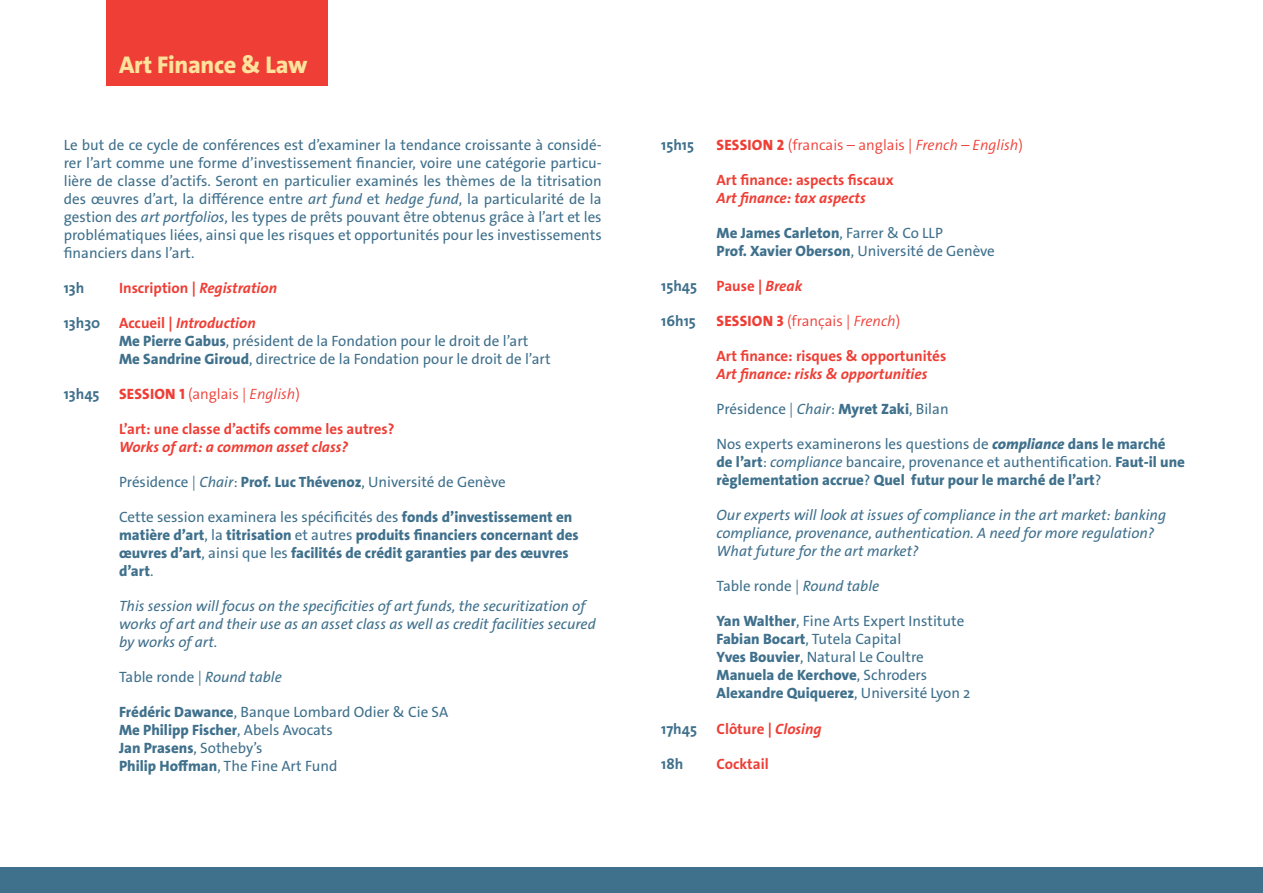
<style>
.page{position:relative;width:1263px;height:893px;background:#fff}
.page>*{position:absolute;margin:0;border:0;box-sizing:border-box;transform-origin:0 0}
.t1{font:800 24.3px "The Sans Os F";letter-spacing:-.01em;color:#ffe29c}
.t2{font:15px/18px "The Sans Os F";color:#3f708c}
.t3{font:800 15px/18px "The Sans Os F";color:#3f708c}
.t4{font:italic 15px/18px "The Sans Os F";color:#3f708c}
.t5{font:700 15px/18px "The Sans Os F";color:#ee3e35}
.t6{font:300 15px "The Sans Os F";color:#ee3e35}
.t7{font:700 15px "The Sans Os F";color:#3f708c}
.s1{font-style:italic}
.s2{font-weight:700}
.s3{font-weight:700;color:#ee3e35}
.s4{font-weight:700;font-style:italic;color:#ee3e35}
.s5{font-weight:800}
.s6{font-weight:300}
.s7{font-weight:400}
.s8{font-weight:400;font-style:italic}
</style>
<div class="page">
<div style="left:0;top:867px;width:1263px;height:26px;background:#3f708c"></div>
<div style="left:106px;top:0;width:221px;height:85px;background:#ee3e35"></div>
<p class="t1" style="left:119px;top:49px;width:190px">Art Finance &amp; Law</p>
<p class="t2" style="left:64px;top:136px;width:539px;text-align:justify">Le but de ce cycle de conférences est d’examiner la tendance croissante à considé&shy;rer l’art comme une forme d’investissement financier, voire une catégorie particu&shy;lière de classe d’actifs. Seront en particulier examinés les thèmes de la titrisation des œuvres d’art, la différence entre <span class="s1">art fund</span> et <span class="s1">hedge fund</span>, la particularité de la gestion des <span class="s1">art portfolios</span>, les types de prêts pouvant être obtenus grâce à l’art et les problématiques liées, ainsi que les risques et opportunités pour les investissements financiers dans l’art.</p>
<p class="t7" style="left:64px;top:279px;width:22px">13h</p>
<p class="t5" style="left:119px;top:279px;width:160px">Inscription | <span class="s1">Registration</span></p>
<p class="t2" style="left:119px;top:314px;width:433px;text-indent:-55px"><span class="s2">13h30</span> <span class="s3">Accueil |</span> <span class="s4">Introduction<br></span><span class="s5">Me Pierre Gabus</span>, président de la Fondation pour le droit de l’art<br><span class="s5">Me Sandrine Giroud</span>, directrice de la Fondation pour le droit de l’art</p>
<p class="t7" style="left:64px;top:385px;width:37px">13h45</p>
<p class="t6" style="left:119px;top:385px;width:182px"><span class="s5">SESSION 1</span> (anglais | <span class="s1">English</span>)</p>
<p class="t5" style="left:119px;top:420px;width:277px">L’art: une classe d’actifs comme les autres?<br><span class="s1">Works of art: a common asset class?</span></p>
<p class="t2" style="left:119px;top:473px;width:388px">Présidence <span class="s6">|</span> <span class="s1">Chair</span>: <span class="s5">Prof. Luc Thévenoz</span>, Université de Genève</p>
<p class="t3" style="left:119px;top:508px;width:461px"><span class="s7">Cette session examinera les spécificités des</span> fonds d’investissement en matière d’art<span class="s7">, la</span> titrisation <span class="s7">et autres</span> produits financiers concernant des œuvres d’art<span class="s7">, ainsi que les</span> facilités de crédit garanties par des œuvres d’art<span class="s7">.</span></p>
<p class="t4" style="left:119px;top:597px;width:478px">This session will focus on the specificities of art funds, the securitization of works of art and their use as an asset class as well as credit facilities secured by works of art.</p>
<p class="t2" style="left:119px;top:668px;width:164px">Table ronde <span class="s6">|</span> <span class="s1">Round table</span></p>
<p class="t2" style="left:119px;top:703px;width:331px"><span class="s5">Frédéric Dawance</span>, Banque Lombard Odier &amp; Cie SA <span class="s5">Me Philipp Fischer</span>, Abels Avocats<br><span class="s5">Jan Prasens</span>, Sotheby’s<br><span class="s5">Philip Hoffman</span>, The Fine Art Fund</p>
<p class="t7" style="left:661px;top:136px;width:34px">15h15</p>
<p class="t6" style="left:716px;top:136px;width:308px"><span class="s5">SESSION 2</span> (francais – anglais | <span class="s1">French – English</span>)</p>
<p class="t5" style="left:716px;top:171px;width:179px">Art finance: aspects fiscaux<br><span class="s1">Art finance: tax aspects</span></p>
<p class="t3" style="left:716px;top:224px;width:280px">Me James Carleton<span class="s7">, Farrer &amp; Co LLP<br></span>Prof. Xavier Oberson<span class="s7">, Université de Genève</span></p>
<p class="t7" style="left:661px;top:277px;width:37px">15h45</p>
<p class="t5" style="left:716px;top:277px;width:87px">Pause | <span class="s1">Break</span></p>
<p class="t7" style="left:661px;top:312px;width:36px">16h15</p>
<p class="t6" style="left:716px;top:312px;width:185px"><span class="s5">SESSION 3</span> (français | <span class="s1">French</span>)</p>
<p class="t5" style="left:716px;top:347px;width:231px">Art finance: risques &amp; opportunités<br><span class="s1">Art finance: risks &amp; opportunities</span></p>
<p class="t2" style="left:716px;top:400px;width:234px">Présidence <span class="s6">|</span> <span class="s1">Chair</span>: <span class="s5">Myret Zaki</span>, Bilan</p>
<p class="t3" style="left:716px;top:435px;width:470px"><span class="s7">Nos experts examinerons les questions de</span> <span class="s1">compliance</span> dans le marché de l’art<span class="s7">:</span> <span class="s8">compliance</span> <span class="s7">bancaire, provenance et authentification.</span> Faut-il une règlementation accrue<span class="s7">?</span> Quel futur pour le marché de l’art<span class="s7">?</span></p>
<p class="t4" style="left:716px;top:507px;width:451px">Our experts will look at issues of compliance in the art market: banking compliance, provenance, authentication. A need for more regulation?<br>What future for the art market?</p>
<p class="t2" style="left:716px;top:577px;width:164px">Table ronde <span class="s6">|</span> <span class="s1">Round table</span></p>
<p class="t2" style="left:716px;top:612px;width:255px"><span class="s5">Yan Walther</span>, Fine Arts Expert Institute <span class="s5">Fabian Bocart</span>, Tutela Capital<br><span class="s5">Yves Bouvier</span>, Natural Le Coultre <span class="s5">Manuela de Kerchove</span>, Schroders <span class="s5">Alexandre Quiquerez</span>, Université Lyon 2</p>
<p class="t7" style="left:661px;top:719px;width:37px">17h45</p>
<p class="t5" style="left:716px;top:719px;width:107px">Clôture | <span class="s1">Closing</span></p>
<p class="t7" style="left:661px;top:754px;width:24px">18h</p>
<p class="t5" style="left:716px;top:754px;width:54px">Cocktail</p>
</div>
